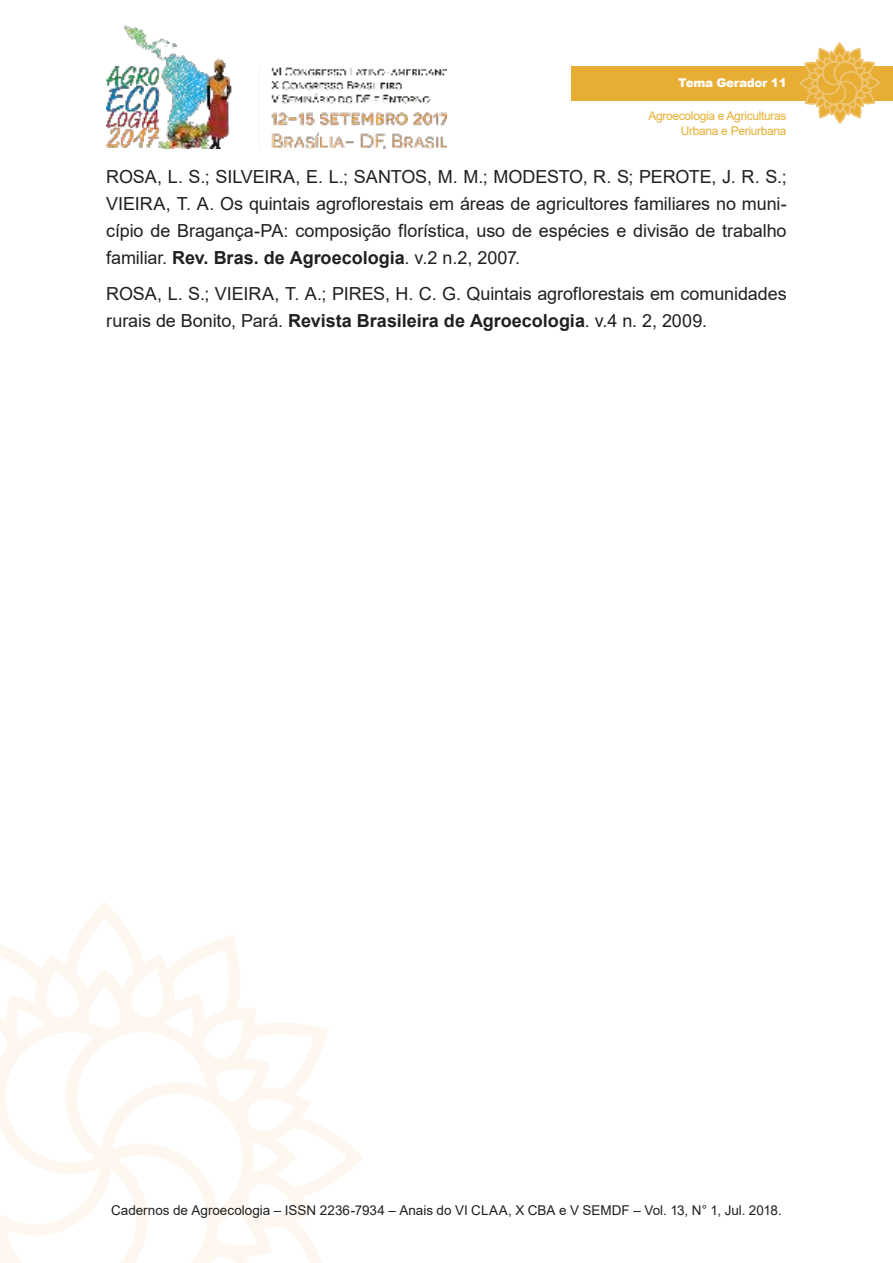
<style>
.page{position:relative;width:893px;height:1263px;background:#fff}
.page>*{position:absolute;margin:0;border:0;box-sizing:border-box;transform-origin:0 0}
.t1{font:18px/27px "Arial";letter-spacing:-.005em;color:#221f1f;text-align:justify}
.t2{font:13.5px "Arial";color:#221f1f}
.t3{font:12px/14.4px "Arial";letter-spacing:-.025em;color:#e7ae33;text-align:right}
.t4{font:900 12px "Arial";letter-spacing:-.025em;color:#fff}
.s1{font-weight:700}
</style>
<div class="page">
<img style="left:106px;top:25px;width:340px;height:124px">
<svg style="left:0;top:910px;width:363px;height:353px"></svg>
<div style="left:571px;top:66px;width:322px;height:34px;background:#e7ae33"></div>
<svg style="left:798px;top:43px;width:83px;height:81px"></svg>
<p class="t4" style="left:678px;top:76px;width:110px">Tema Gerador 11</p>
<p class="t3" style="left:648px;top:110px;width:140px">Agroecologia e Agriculturas<br>Urbana e Periurbana</p>
<p class="t1" style="left:106px;top:165px;width:682px">ROSA, L. S.; SILVEIRA, E. L.; SANTOS, M. M.; MODESTO, R. S; PEROTE, J. R. S.; VIEIRA, T. A. Os quintais agroflorestais em áreas de agricultores familiares no muni&shy;cípio de Bragança-PA: composição florística, uso de espécies e divisão de trabalho familiar. <span class="s1">Rev. Bras. de Agroecologia</span>. v.2 n.2, 2007.</p>
<p class="t1" style="left:106px;top:282px;width:682px">ROSA, L. S.; VIEIRA, T. A.; PIRES, H. C. G. Quintais agroflorestais em comunidades rurais de Bonito, Pará. <span class="s1">Revista Brasileira de Agroecologia</span>. v.4 n. 2, 2009.</p>
<p class="t2" style="left:111px;top:1205px;width:672px">Cadernos de Agroecologia – ISSN 2236-7934 – Anais do VI CLAA, X CBA e V SEMDF – Vol. 13, N° 1, Jul. 2018.</p>
</div>
